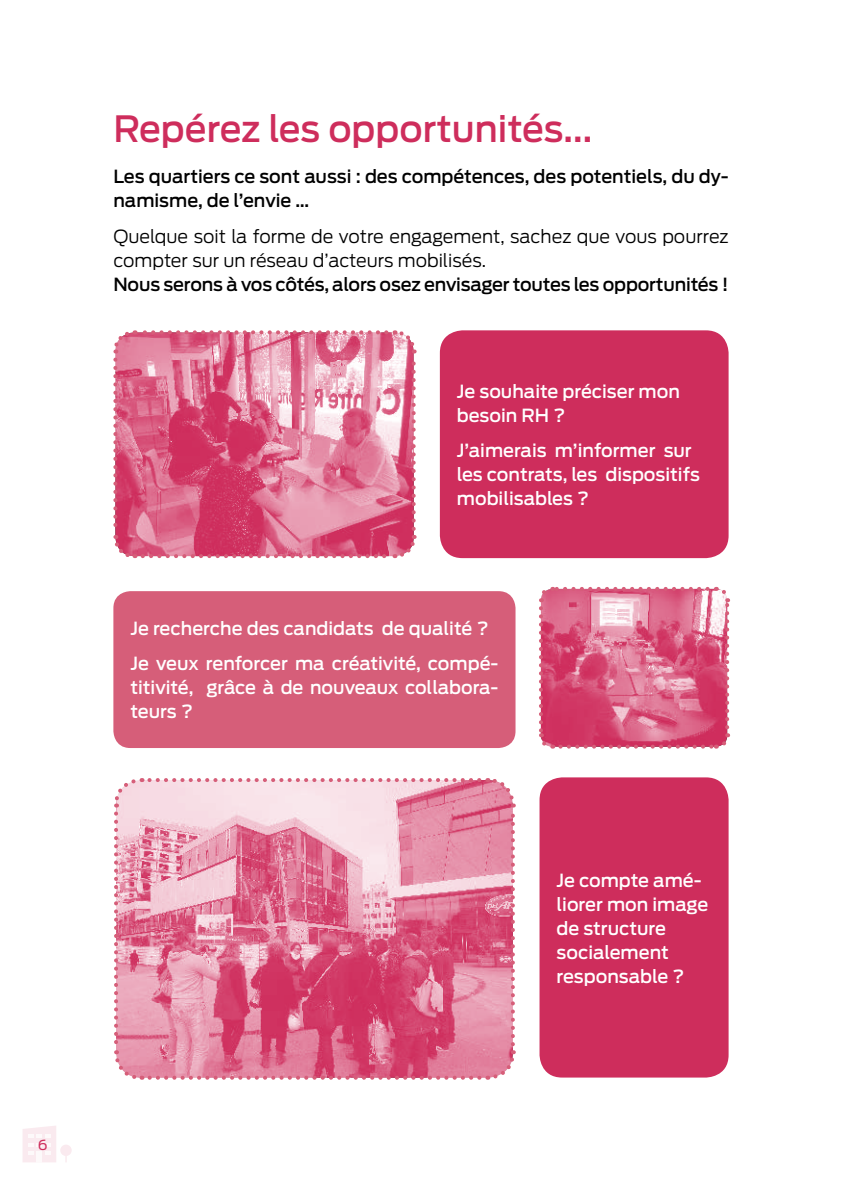
<style>
.page{position:relative;width:842px;height:1191px;background:#fff}
.page>*{position:absolute;margin:0;border:0;box-sizing:border-box;transform-origin:0 0}
.t1{font:500 36px "Antenna";color:#ce2d5c}
.t2{font:500 18px/24px "Antenna";color:#fff}
.t3{font:500 18px/24px "Antenna";letter-spacing:-.01em;color:#000}
.t4{font:300 18px/24px "Antenna";color:#000}
.t5{font:14px "Antenna";color:#ce2d5c}
</style>
<div class="page">
<svg style="left:23px;top:1126px;width:33px;height:36px"></svg>
<div style="left:36px;top:1151px;width:6px;height:11px;background:#fdf9fa"></div>
<div style="left:60px;top:1144px;width:12px;height:12px;background:#faeaef;border-radius:6px"></div>
<img style="left:115px;top:332px;width:299px;height:224px">
<svg style="left:113px;top:359px;width:23px;height:200px;background:#da6587"></svg>
<svg style="left:143px;top:535px;width:274px;height:24px;background:#db6788"></svg>
<svg style="left:394px;top:330px;width:23px;height:199px"></svg>
<svg style="left:113px;top:330px;width:273px;height:23px;background:#e1849f"></svg>
<div style="left:440px;top:330px;width:289px;height:228px;background:#ce2d5c;border-radius:23px"></div>
<img style="left:541px;top:589px;width:186px;height:157px">
<svg style="left:539px;top:608px;width:14px;height:141px;background:#d7587c"></svg>
<svg style="left:560px;top:733px;width:171px;height:16px;background:#d75a7e"></svg>
<svg style="left:715px;top:586px;width:15px;height:141px"></svg>
<svg style="left:539px;top:586px;width:169px;height:16px;background:#e287a1"></svg>
<div style="left:113px;top:591px;width:402px;height:157px;background:#d65e79;border-radius:17px"></div>
<img style="left:116px;top:780px;width:397px;height:297px">
<svg style="left:114px;top:813px;width:29px;height:267px;background:#e8a0b5"></svg>
<svg style="left:150px;top:1050px;width:366px;height:30px;background:#df7896"></svg>
<svg style="left:487px;top:778px;width:29px;height:266px;background:#e48da6"></svg>
<svg style="left:114px;top:778px;width:365px;height:29px;background:#f2cad6"></svg>
<div style="left:539px;top:777px;width:190px;height:300px;background:#ce2d5c;border-radius:23px"></div>
<p class="t5" style="left:38px;top:1136px;width:11px">6</p>
<h1 class="t1" style="left:113px;top:108px;width:480px">Repérez les opportunités...</h1>
<p class="t3" style="left:113px;top:165px;width:617px">Les quartiers ce sont aussi : des compétences, des potentiels, du dy&shy;namisme, de l’envie …</p>
<p class="t4" style="left:113px;top:224px;width:617px">Quelque soit la forme de votre engagement, sachez que vous pourrez compter sur un réseau d’acteurs mobilisés.</p>
<p class="t3" style="left:113px;top:272px;width:617px">Nous serons à vos côtés, alors osez envisager toutes les opportunités !</p>
<p class="t2" style="left:457px;top:379px;width:225px">Je souhaite préciser mon besoin RH ?</p>
<p class="t2" style="left:457px;top:438px;width:244px">J’aimerais m’informer sur les contrats, les dispositifs mobilisables ?</p>
<p class="t2" style="left:130px;top:611px;width:370px;line-height:35.4px">Je recherche des candidats de qualité ?<br>Je veux renforcer ma créativité, compé-</p>
<p class="t2" style="left:130px;top:676px;width:370px">titivité, grâce à de nouveaux collabora&shy;teurs ?</p>
<p class="t2" style="left:556px;top:868px;width:153px">Je compte amé&shy;liorer mon image de structure socialement responsable ?</p>
</div>
